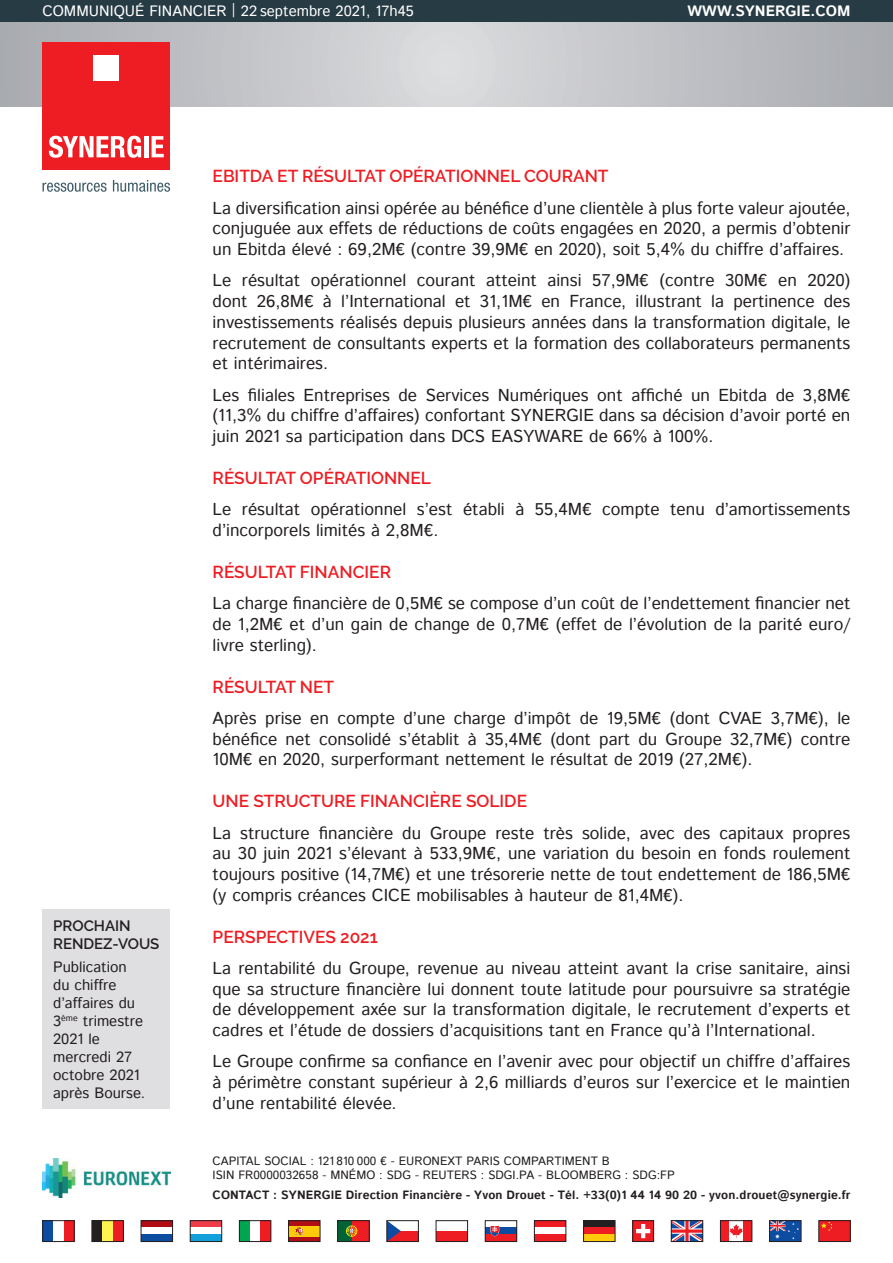
<style>
.page{position:relative;width:893px;height:1263px;background:#fff}
.page>*{position:absolute;margin:0;border:0;box-sizing:border-box;transform-origin:0 0}
.t1{font:17.25px/20.7px "Istok";color:#231f20;text-align:justify}
.t2{font:600 17.25px "Raleway";color:#ee1d23}
.t3{font:15px/18px "Istok";color:#231f20}
.t4{font:15px "Istok";color:#fff}
.t5{font:600 15px/18px "Raleway";color:#231f20}
.t6{font:700 15px "Istok";color:#fff}
.t7{font:12px/14.4px "Istok";color:#231f20}
.t8{font:700 12px "Istok";letter-spacing:.01em;color:#231f20}
</style>
<div class="page">
<img style="left:43px;top:1158px;width:127px;height:40px">
<svg style="left:0;top:21px;width:893px;height:85px;background:#c0c1c5"></svg>
<div style="left:0;top:0;width:893px;height:21px;background:#273b44"></div>
<svg style="left:43px;top:183px;width:64px;height:9px"></svg>
<svg style="left:113px;top:180px;width:57px;height:12px"></svg>
<div style="left:43px;top:43px;width:127px;height:127px;background:#ee1d23"></div>
<div style="left:94px;top:55px;width:25px;height:26px;background:#fff"></div>
<svg style="left:49px;top:136px;width:92px;height:22px"></svg>
<hr style="left:144px;top:136px;width:4px;height:21px;background:#fff">
<svg style="left:152px;top:136px;width:12px;height:21px"></svg>
<div style="left:583px;top:1220px;width:32px;height:7px;background:#231f20"></div>
<div style="left:583px;top:1227px;width:32px;height:7px;background:#ee1d23"></div>
<div style="left:583px;top:1234px;width:32px;height:8px;background:#feca0a"></div>
<div style="left:583px;top:1220px;width:32px;height:22px;border:1px solid #231f20"></div>
<div style="left:92px;top:1220px;width:10px;height:22px;background:#231f20"></div>
<div style="left:102px;top:1220px;width:11px;height:22px;background:#fff34f"></div>
<div style="left:113px;top:1220px;width:11px;height:22px;background:#ee1d23"></div>
<div style="left:92px;top:1220px;width:32px;height:22px;border:1px solid #231f20"></div>
<svg style="left:729px;top:1224px;width:14px;height:14px"></svg>
<div style="left:720px;top:1220px;width:9px;height:22px;background:#ee1d23"></div>
<div style="left:744px;top:1220px;width:8px;height:22px;background:#ee1d23"></div>
<div style="left:720px;top:1220px;width:32px;height:22px;border:1px solid #231f20"></div>
<div style="left:288px;top:1220px;width:32px;height:6px;background:#b00d15"></div>
<div style="left:288px;top:1236px;width:32px;height:6px;background:#b00d15"></div>
<div style="left:288px;top:1226px;width:32px;height:10px;background:#feca0a"></div>
<svg style="left:295px;top:1227px;width:8px;height:9px"></svg>
<div style="left:288px;top:1220px;width:32px;height:22px;border:1px solid #231f20"></div>
<div style="left:43px;top:1220px;width:10px;height:22px;background:#0d4da1"></div>
<div style="left:64px;top:1220px;width:10px;height:22px;background:#ee1d23"></div>
<div style="left:43px;top:1220px;width:31px;height:22px;border:1px solid #231f20"></div>
<div style="left:239px;top:1220px;width:11px;height:22px;background:#00a54f"></div>
<div style="left:260px;top:1220px;width:11px;height:22px;background:#ee1d23"></div>
<div style="left:239px;top:1220px;width:32px;height:22px;border:1px solid #231f20"></div>
<div style="left:190px;top:1220px;width:32px;height:7px;background:#ee3d49"></div>
<div style="left:190px;top:1234px;width:32px;height:8px;background:#12a0db"></div>
<div style="left:190px;top:1220px;width:32px;height:22px;border:1px solid #231f20"></div>
<div style="left:141px;top:1220px;width:32px;height:7px;background:#b00d15"></div>
<div style="left:141px;top:1234px;width:32px;height:8px;background:#0d4da1"></div>
<div style="left:141px;top:1220px;width:32px;height:22px;border:1px solid #231f20"></div>
<div style="left:436px;top:1231px;width:32px;height:11px;background:#ee1d23"></div>
<div style="left:436px;top:1220px;width:32px;height:22px;border:1px solid #231f20"></div>
<div style="left:337px;top:1220px;width:15px;height:22px;background:#006436"></div>
<div style="left:352px;top:1220px;width:17px;height:22px;background:#ee1d23"></div>
<svg style="left:346px;top:1225px;width:11px;height:12px"></svg>
<div style="left:337px;top:1220px;width:32px;height:22px;border:1px solid #231f20"></div>
<svg style="left:673px;top:1222px;width:28px;height:18px"></svg>
<div style="left:671px;top:1220px;width:32px;height:22px;border:1px solid #231f20"></div>
<div style="left:387px;top:1231px;width:32px;height:11px;background:#ee1d23"></div>
<svg style="left:389px;top:1222px;width:12px;height:18px"></svg>
<div style="left:387px;top:1220px;width:32px;height:22px;border:1px solid #231f20"></div>
<div style="left:485px;top:1227px;width:32px;height:7px;background:#0d4da1"></div>
<div style="left:485px;top:1234px;width:32px;height:8px;background:#ee1d23"></div>
<svg style="left:490px;top:1226px;width:9px;height:10px"></svg>
<div style="left:485px;top:1220px;width:32px;height:22px;border:1px solid #231f20"></div>
<div style="left:632px;top:1220px;width:22px;height:22px;background:#ee1d23"></div>
<svg style="left:636px;top:1224px;width:14px;height:14px"></svg>
<div style="left:632px;top:1220px;width:22px;height:22px;border:1px solid #231f20"></div>
<div style="left:769px;top:1220px;width:32px;height:22px;background:#0d4da1"></div>
<svg style="left:771px;top:1222px;width:28px;height:17px"></svg>
<div style="left:769px;top:1220px;width:32px;height:22px;border:1px solid #231f20"></div>
<div style="left:534px;top:1220px;width:32px;height:7px;background:#ee1d23"></div>
<div style="left:534px;top:1234px;width:32px;height:8px;background:#ee1d23"></div>
<div style="left:534px;top:1220px;width:32px;height:22px;border:1px solid #231f20"></div>
<div style="left:819px;top:1220px;width:31px;height:22px;background:#ee1d23"></div>
<svg style="left:821px;top:1222px;width:11px;height:9px"></svg>
<div style="left:819px;top:1220px;width:31px;height:22px;border:1px solid #231f20"></div>
<div style="left:43px;top:910px;width:127px;height:199px;background:#dfdee0"></div>
<p class="t4" style="left:43px;top:1px;width:373px">COMMUNIQUÉ FINANCIER | 22 septembre 2021, 17h45</p>
<p class="t6" style="left:687px;top:1px;width:164px">WWW.SYNERGIE.COM</p>
<p class="t5" style="left:53px;top:917px;width:108px">PROCHAIN<br>RENDEZ-VOUS</p>
<p class="t3" style="left:53px;top:959px;width:94px">Publication du chiffre d’affaires du<br>3<sup>ème</sup> trimestre<br>2021 le mercredi 27 octobre 2021 après Bourse.</p>
<p class="t2" style="left:213px;top:166px;width:397px">EBITDA ET RÉSULTAT OPÉRATIONNEL COURANT</p>
<p class="t1" style="left:213px;top:198px;width:639px">La diversification ainsi opérée au bénéfice d’une clientèle à plus forte valeur ajoutée, conjuguée aux effets de réductions de coûts engagées en 2020, a permis d’obtenir un Ebitda élevé : 69,2M€ (contre 39,9M€ en 2020), soit 5,4% du chiffre d’affaires.</p>
<p class="t1" style="left:213px;top:271px;width:639px">Le résultat opérationnel courant atteint ainsi 57,9M€ (contre 30M€ en 2020) dont 26,8M€ à l’International et 31,1M€ en France, illustrant la pertinence des investissements réalisés depuis plusieurs années dans la transformation digitale, le recrutement de consultants experts et la formation des collaborateurs permanents et intérimaires.</p>
<p class="t1" style="left:213px;top:385px;width:639px">Les filiales Entreprises de Services Numériques ont affiché un Ebitda de 3,8M€ (11,3% du chiffre d’affaires) confortant SYNERGIE dans sa décision d’avoir porté en juin 2021 sa participation dans DCS EASYWARE de 66% à 100%.</p>
<p class="t2" style="left:213px;top:468px;width:220px">RÉSULTAT OPÉRATIONNEL</p>
<p class="t1" style="left:213px;top:500px;width:639px">Le résultat opérationnel s’est établi à 55,4M€ compte tenu d’amortissements d’incorporels limités à 2,8M€.</p>
<p class="t2" style="left:213px;top:562px;width:180px">RÉSULTAT FINANCIER</p>
<p class="t1" style="left:213px;top:594px;width:639px">La charge financière de 0,5M€ se compose d’un coût de l’endettement financier net de 1,2M€ et d’un gain de change de 0,7M€ (effet de l’évolution de la parité euro/ livre sterling).</p>
<p class="t2" style="left:213px;top:677px;width:123px">RÉSULTAT NET</p>
<p class="t1" style="left:213px;top:709px;width:639px">Après prise en compte d’une charge d’impôt de 19,5M€ (dont CVAE 3,7M€), le bénéfice net consolidé s’établit à 35,4M€ (dont part du Groupe 32,7M€) contre 10M€ en 2020, surperformant nettement le résultat de 2019 (27,2M€).</p>
<p class="t2" style="left:213px;top:791px;width:316px">UNE STRUCTURE FINANCIÈRE SOLIDE</p>
<p class="t1" style="left:213px;top:823px;width:639px">La structure financière du Groupe reste très solide, avec des capitaux propres au 30 juin 2021 s’élevant à 533,9M€, une variation du besoin en fonds roulement toujours positive (14,7M€) et une trésorerie nette de tout endettement de 186,5M€ (y compris créances CICE mobilisables à hauteur de 81,4M€).</p>
<p class="t2" style="left:213px;top:927px;width:167px">PERSPECTIVES 2021</p>
<p class="t1" style="left:213px;top:959px;width:639px">La rentabilité du Groupe, revenue au niveau atteint avant la crise sanitaire, ainsi que sa structure financière lui donnent toute latitude pour poursuivre sa stratégie de développement axée sur la transformation digitale, le recrutement d’experts et cadres et l’étude de dossiers d’acquisitions tant en France qu’à l’International.</p>
<p class="t1" style="left:213px;top:1052px;width:639px">Le Groupe confirme sa confiance en l’avenir avec pour objectif un chiffre d’affaires à périmètre constant supérieur à 2,6 milliards d’euros sur l’exercice et le maintien d’une rentabilité élevée.</p>
<p class="t7" style="left:213px;top:1154px;width:464px">CAPITAL SOCIAL : 121 810 000 € - EURONEXT PARIS COMPARTIMENT B<br>ISIN FR0000032658 - MNÉMO : SDG - REUTERS : SDGI.PA - BLOOMBERG : SDG:FP</p>
<p class="t8" style="left:213px;top:1187px;width:639px">CONTACT : SYNERGIE Direction Financière - Yvon Drouet - Tél. +33(0)1 44 14 90 20 - yvon.drouet@synergie.fr</p>
</div>
